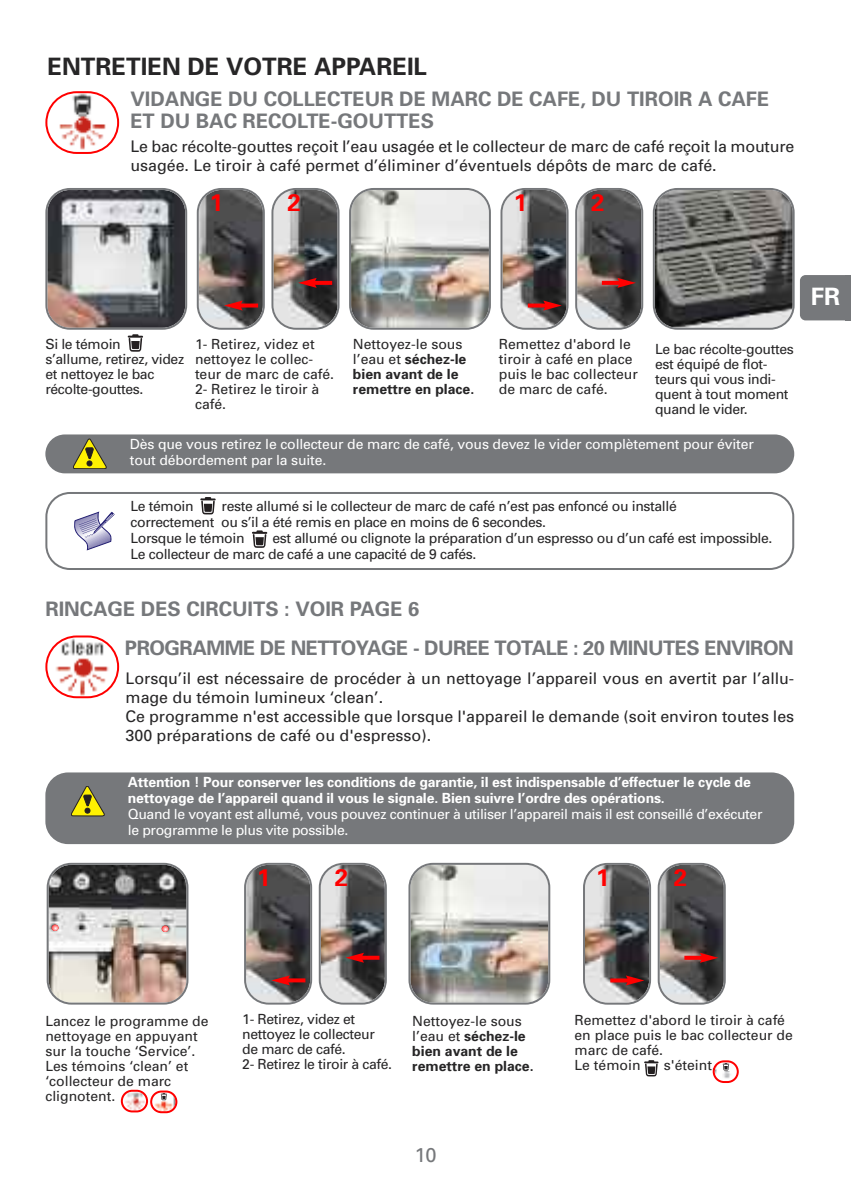
<style>
.page{position:relative;width:851px;height:1191px;background:#fff}
.page>*{position:absolute;margin:0;border:0;box-sizing:border-box;transform-origin:0 0}
.t1{font:700 24px "Univers";color:#272627}
.t2{font:700 24px "Univers";color:#f00}
.t3{font:700 24px "Univers";color:#fff}
.t4{font:700 20px/22px "Univers";color:#76787b}
.t5{font:700 20px "Univers";letter-spacing:-.025em;color:#76787b}
.t6{font:20px "Univers";color:#76787b}
.t7{font:16px/19px "Univers";color:#272627}
.t8{font:14px/15px "Univers";letter-spacing:-.025em;color:#272627}
.t9{font:14px/15px "Univers";color:#272627}
.t10{font:14px/16px "Univers";letter-spacing:-.025em;color:#fff}
.t11{font:700 14px/16px "Univers";letter-spacing:-.01em;color:#fff}
.t12{font:700 14px/15px "Univers";color:#272627}
.s1{font-weight:400}
</style>
<div class="page">
<div style="left:845px;top:275px;width:5px;height:45px;background:#76787b"></div>
<div style="left:799px;top:275px;width:51px;height:45px;background:#76787b;border-radius:6px"></div>
<svg style="left:45px;top:492px;width:749px;height:78px"></svg>
<svg style="left:252px;top:530px;width:15px;height:17px"></svg>
<div style="left:45px;top:434px;width:749px;height:39px;background:#76787b;border-radius:19px"></div>
<svg style="left:73px;top:439px;width:33px;height:30px"></svg>
<svg style="left:74px;top:511px;width:40px;height:39px"></svg>
<svg style="left:200px;top:497px;width:16px;height:17px"></svg>
<div style="left:45px;top:772px;width:749px;height:72px;background:#76787b;border-radius:23px"></div>
<svg style="left:71px;top:786px;width:33px;height:30px"></svg>
<svg style="left:47px;top:863px;width:141px;height:141px;background:#9e9691"></svg>
<svg style="left:45px;top:635px;width:74px;height:63px"></svg>
<svg style="left:121px;top:1089px;width:56px;height:24px"></svg>
<svg style="left:712px;top:1060px;width:26px;height:23px"></svg>
<svg style="left:644px;top:1060px;width:14px;height:16px"></svg>
<img style="left:408px;top:863px;width:142px;height:141px">
<svg style="left:319px;top:863px;width:68px;height:141px;background:#87807f"></svg>
<svg style="left:244px;top:863px;width:68px;height:141px;background:#706a6a"></svg>
<svg style="left:657px;top:863px;width:68px;height:141px;background:#6f6a6a"></svg>
<svg style="left:583px;top:863px;width:68px;height:141px;background:#86807f"></svg>
<svg style="left:45px;top:188px;width:142px;height:163px"></svg>
<svg style="left:45px;top:91px;width:74px;height:63px"></svg>
<svg style="left:652px;top:188px;width:142px;height:142px;background:#71716e"></svg>
<img style="left:349px;top:188px;width:142px;height:142px">
<svg style="left:271px;top:188px;width:68px;height:142px;background:#898282"></svg>
<svg style="left:197px;top:188px;width:68px;height:142px;background:#706a69"></svg>
<svg style="left:575px;top:188px;width:68px;height:142px;background:#706a6a"></svg>
<svg style="left:500px;top:188px;width:68px;height:142px;background:#898282"></svg>
<h1 class="t1" style="left:48px;top:58px;width:381px">ENTRETIEN DE VOTRE APPAREIL</h1>
<h2 class="t4" style="left:130px;top:90px;width:640px">VIDANGE DU COLLECTEUR DE MARC DE CAFE, DU TIROIR A CAFE<br>ET DU BAC RECOLTE-GOUTTES</h2>
<p class="t7" style="left:130px;top:138px;width:665px">Le bac récolte-gouttes reçoit l’eau usagée et le collecteur de marc de café reçoit la mouture usagée. Le tiroir à café permet d’éliminer d’éventuels dépôts de marc de café.</p>
<h1 class="t2" style="left:210px;top:194px;width:15px">1</h1>
<h1 class="t2" style="left:287px;top:194px;width:15px">2</h1>
<h1 class="t2" style="left:513px;top:194px;width:15px">1</h1>
<h1 class="t2" style="left:591px;top:194px;width:15px">2</h1>
<p class="t8" style="left:45px;top:338px;width:140px">Si le témoin<br>s’allume, retirez, videz et nettoyez le bac récolte-gouttes.</p>
<p class="t9" style="left:195px;top:338px;width:141px">1- Retirez, videz et nettoyez le collec&shy;teur de marc de café.<br>2- Retirez le tiroir à café.</p>
<p class="t9" style="left:498px;top:338px;width:141px">Remettez d'abord le tiroir à café en place puis le bac collecteur de marc de café.</p>
<p class="t12" style="left:353px;top:338px;width:123px"><span class="s1">Nettoyez-le sous l’eau et</span> séchez-le bien avant de le remettre en place.</p>
<p class="t8" style="left:655px;top:342px;width:140px">Le bac récolte-gouttes est équipé de flot&shy;teurs qui vous indi&shy;quent à tout moment quand le vider.</p>
<p class="t10" style="left:130px;top:438px;width:625px">Dès que vous retirez le collecteur de marc de café, vous devez le vider complètement pour éviter tout débordement par la suite.</p>
<p class="t8" style="left:130px;top:500px;width:547px;line-height:16px;text-indent:91px">reste allumé si le collecteur de marc de café n’est pas enfoncé ou installé correctement ou s’il a été remis en place en moins de 6 secondes.<br>Lorsque le témoin</p>
<p class="t8" style="left:130px;top:500px;width:65px">Le témoin</p>
<p class="t8" style="left:130px;top:532px;width:643px;line-height:16px;text-indent:142px">est allumé ou clignote la préparation d’un espresso ou d’un café est impossible.<br>Le collecteur de marc de café a une capacité de 9 cafés.</p>
<h2 class="t4" style="left:45px;top:599px;width:375px">RINCAGE DES CIRCUITS : VOIR PAGE 6</h2>
<h2 class="t5" style="left:125px;top:640px;width:670px">PROGRAMME DE NETTOYAGE - DUREE TOTALE : 20 MINUTES ENVIRON</h2>
<p class="t7" style="left:125px;top:670px;width:670px">Lorsqu’il est nécessaire de procéder à un nettoyage l’appareil vous en avertit par l’allu&shy;mage du témoin lumineux ‘clean’.<br>Ce programme n'est accessible que lorsque l'appareil le demande (soit environ toutes les 300 préparations de café ou d'espresso).</p>
<p class="t11" style="left:128px;top:774px;width:624px">Attention ! Pour conserver les conditions de garantie, il est indispensable d’effectuer le cycle de nettoyage de l’appareil quand il vous le signale. Bien suivre l’ordre des opérations.</p>
<p class="t10" style="left:128px;top:806px;width:636px">Quand le voyant est allumé, vous pouvez continuer à utiliser l’appareil mais il est conseillé d’exécuter le programme le plus vite possible.</p>
<h1 class="t2" style="left:257px;top:869px;width:15px">1</h1>
<h1 class="t2" style="left:335px;top:869px;width:15px">2</h1>
<h1 class="t2" style="left:596px;top:869px;width:15px">1</h1>
<h1 class="t2" style="left:673px;top:869px;width:15px">2</h1>
<h1 class="t3" style="left:810px;top:288px;width:31px">FR</h1>
<p class="t8" style="left:242px;top:1012px;width:151px">1- Retirez, videz et nettoyez le collecteur de marc de café.<br>2- Retirez le tiroir à café.</p>
<p class="t9" style="left:45px;top:1014px;width:165px">Lancez le programme de nettoyage en appuyant sur la touche ‘Service’.<br>Les témoins ‘clean’ et ‘collecteur de marc clignotent.</p>
<p class="t9" style="left:574px;top:1014px;width:220px">Remettez d'abord le tiroir à café en place puis le bac collecteur de marc de café.<br>Le témoin</p>
<p class="t12" style="left:412px;top:1014px;width:123px"><span class="s1">Nettoyez-le sous l’eau et</span> séchez-le bien avant de le remettre en place.</p>
<p class="t8" style="left:663px;top:1059px;width:54px">s'éteint.</p>
<h2 class="t6" style="left:414px;top:1147px;width:24px">10</h2>
</div>
